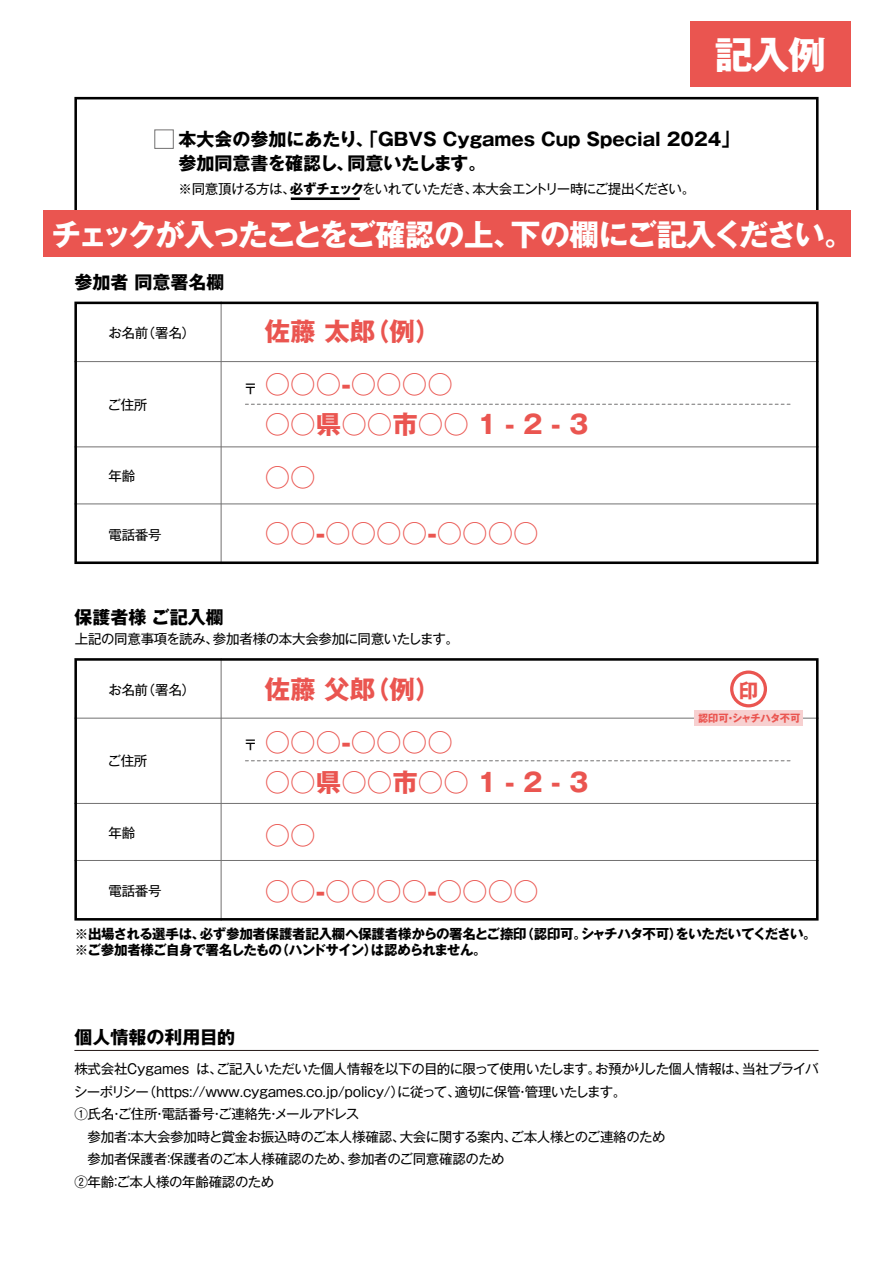
<style>
.page{position:relative;width:893px;height:1263px;background:#fff}
.page>*{position:absolute;margin:0;border:0;box-sizing:border-box;transform-origin:0 0}
.t1{font:700 37.5px "Gothic MB101 Pro";color:#fff}
.t2{font:700 30px "Gothic MB101 Pro";letter-spacing:-.065em;color:#fff}
.t3{font:700 25.5px "Gothic MB101 Pro";color:#ea5550}
.t4{font:700 19.2px "Gothic MB101 Pro";color:#ea5550}
.t5{font:700 18px/24px "Gothic MB101 Pro";color:#000}
.t6{font:13.5px/22.5px "Gothic MB101 Pro";letter-spacing:-.025em;color:#000}
.t7{font:700 13.5px/16.5px "Gothic MB101 Pro";letter-spacing:-.02em;color:#000}
.t8{font:13.5px "Gothic MB101 Pro";letter-spacing:-.05em;color:#000}
.t9{font:700 10.2px "Gothic MB101 Pro";letter-spacing:-.03em;color:#ea5550}
.s1{font-weight:700}
</style>
<div class="page">
<hr style="left:74px;top:1050px;width:745px;height:1px;background:#231815">
<svg style="left:74px;top:97px;width:745px;height:113px"></svg>
<svg style="left:74px;top:302px;width:745px;height:262px"></svg>
<svg style="left:74px;top:658px;width:745px;height:262px"></svg>
<div style="left:690px;top:21px;width:160px;height:65px;background:#ea5550"></div>
<div style="left:43px;top:210px;width:807px;height:46px;background:#ea5550"></div>
<div style="left:730px;top:670px;width:37px;height:37px;border:3px solid #ea5550;border-radius:50%"></div>
<div style="left:694px;top:710px;width:109px;height:15px;background:#f7d0d0"></div>
<h1 class="t1" style="left:715px;top:24px;width:112px">記入例</h1>
<h3 class="t5" style="left:179px;top:125px;width:562px">本大会の参加にあたり、「GBVS Cygames Cup Special 2024」参加同意書を確認し、同意いたします。</h3>
<p class="t8" style="left:179px;top:178px;width:518px">※同意頂ける方は、<span class="s1">必ずチェック</span>をいれていただき、本大会エントリー時にご提出ください。</p>
<h2 class="t2" style="left:51px;top:209px;width:804px">チェックが入ったことをご確認の上、下の欄にご記入ください。</h2>
<h3 class="t5" style="left:74px;top:268px;width:151px">参加者 同意署名欄</h3>
<p class="t6" style="left:108px;top:320px;width:88px">お名前（署名）</p>
<p class="t6" style="left:108px;top:391px;width:41px">ご住所</p>
<p class="t6" style="left:108px;top:463px;width:28px">年齢</p>
<p class="t6" style="left:108px;top:521px;width:55px">電話番号</p>
<p class="t6" style="left:244px;top:376px;width:15px">〒</p>
<h3 class="t3" style="left:265px;top:310px;width:177px">佐藤 太郎（例）</h3>
<h3 class="t3" style="left:265px;top:363px;width:190px">○○○-○○○○</h3>
<h3 class="t3" style="left:265px;top:403px;width:325px">○○県○○市○○ 1 - 2 - 3</h3>
<h3 class="t3" style="left:265px;top:456px;width:53px">○○</h3>
<h3 class="t3" style="left:265px;top:512px;width:275px">○○-○○○○-○○○○</h3>
<h3 class="t5" style="left:74px;top:603px;width:151px">保護者様 ご記入欄</h3>
<p class="t6" style="left:75px;top:626px;width:386px">上記の同意事項を読み、参加者様の本大会参加に同意いたします。</p>
<p class="t6" style="left:108px;top:676px;width:88px">お名前（署名）</p>
<p class="t6" style="left:108px;top:748px;width:41px">ご住所</p>
<p class="t6" style="left:108px;top:819px;width:28px">年齢</p>
<p class="t6" style="left:108px;top:878px;width:55px">電話番号</p>
<p class="t6" style="left:244px;top:732px;width:15px">〒</p>
<h3 class="t3" style="left:265px;top:668px;width:177px">佐藤 父郎（例）</h3>
<h3 class="t3" style="left:265px;top:721px;width:190px">○○○-○○○○</h3>
<h3 class="t3" style="left:265px;top:761px;width:325px">○○県○○市○○ 1 - 2 - 3</h3>
<h3 class="t3" style="left:265px;top:814px;width:53px">○○</h3>
<h3 class="t3" style="left:265px;top:870px;width:275px">○○-○○○○-○○○○</h3>
<h3 class="t4" style="left:739px;top:674px;width:21px">印</h3>
<p class="t9" style="left:698px;top:710px;width:104px">認印可・シャチハタ不可</p>
<p class="t7" style="left:75px;top:924px;width:743px">※出場される選手は、必ず参加者保護者記入欄へ保護者様からの署名とご捺印（認印可。シャチハタ不可）をいただいてください。※ご参加者様ご自身で署名したもの（ハンドサイン）は認められません。</p>
<h3 class="t5" style="left:74px;top:1023px;width:162px">個人情報の利用目的</h3>
<p class="t6" style="left:74px;top:1056px;width:746px">株式会社Cygames は、ご記入いただいた個人情報を以下の目的に限って使用いたします。お預かりした個人情報は、当社プライバシーポリシー（https://www.cygames.co.jp/policy/）に従って、適切に保管・管理いたします。<br>①氏名・ご住所・電話番号・ご連絡先・メールアドレス<br>　参加者：本大会参加時と賞金お振込時のご本人様確認、大会に関する案内、ご本人様とのご連絡のため<br>　参加者保護者：保護者のご本人様確認のため、参加者のご同意確認のため<br>②年齢：ご本人様の年齢確認のため</p>
</div>
